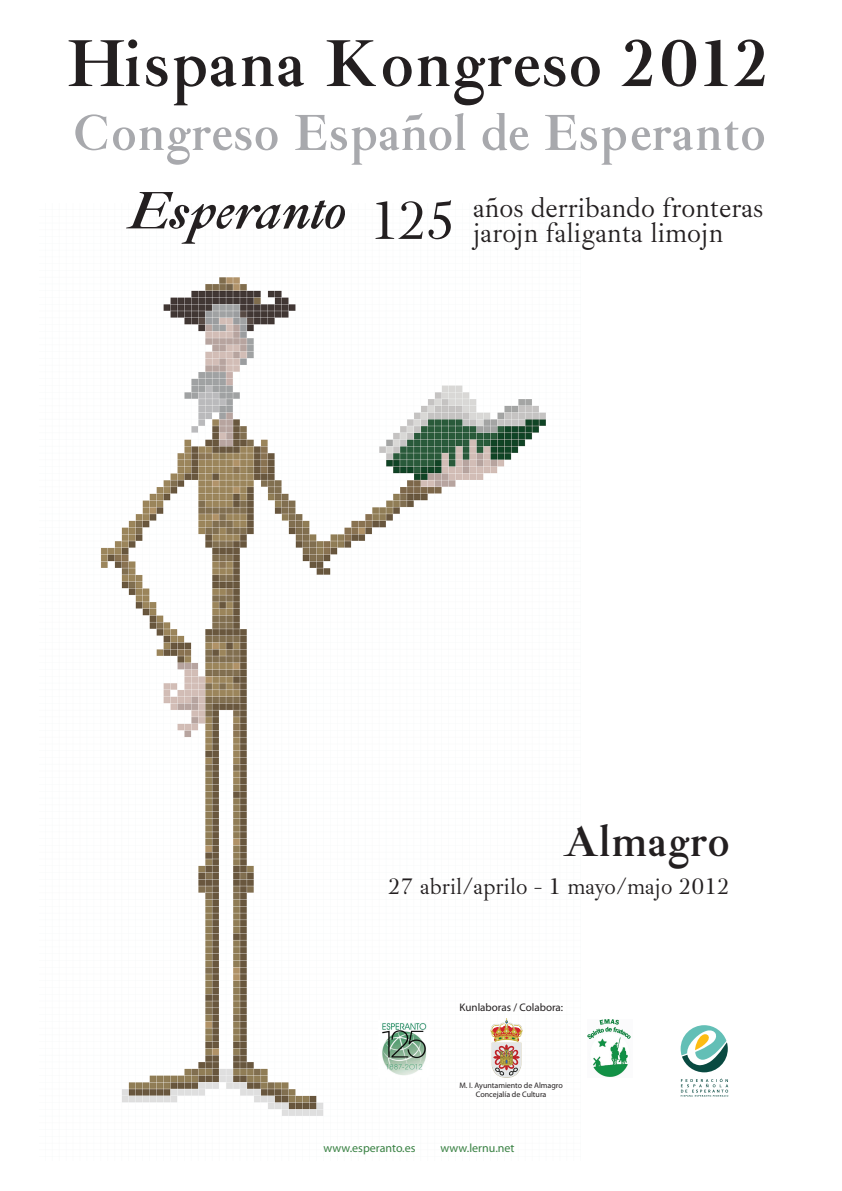
<style>
.page{position:relative;width:842px;height:1191px;background:#fff}
.page>*{position:absolute;margin:0;border:0;box-sizing:border-box;transform-origin:0 0}
.t1{font:700 68px "Ibarra Real";color:#231f20}
.t2{font:italic 700 54px "Ibarra Real";color:#231f20}
.t3{font:700 52px "Ibarra Real";letter-spacing:-.005em;color:#a8a9ad}
.t4{font:700 45px "Ibarra Real";color:#231f20}
.t5{font:28px/25px "Ibarra Real";color:#231f20}
.t6{font:23px "Ibarra Real";color:#231f20}
.t7{font:12px "Myriad Pro";color:#398143}
.t8{font:11px "Myriad Pro";color:#231f20}
.t9{font:8px/9.6px "Myriad Pro";color:#231f20;text-align:center}
.s1{font-size:55px}
</style>
<div class="page">
<img style="left:101px;top:277px;width:445px;height:839px">
<img style="left:378px;top:1020px;width:51px;height:57px">
<svg style="left:681px;top:1025px;width:47px;height:47px"></svg>
<svg style="left:681px;top:1078px;width:47px;height:18px"></svg>
<img style="left:587px;top:1019px;width:44px;height:58px">
<img style="left:491px;top:1018px;width:32px;height:59px">
<h1 class="t1" style="left:66px;top:21px;width:707px">Hispana Kongreso 2012</h1>
<h3 class="t3" style="left:73px;top:100px;width:695px">Congreso Español de Esperanto</h3>
<h2 class="t2" style="left:128px;top:177px;width:219px">Esperanto</h2>
<p class="t5" style="left:473px;top:196px;width:292px;text-indent:-104px"><span class="s1">125</span> años derribando fronteras jarojn faliganta limojn</p>
<h3 class="t4" style="left:564px;top:812px;width:168px">Almagro</h3>
<p class="t6" style="left:388px;top:872px;width:344px">27 abril/aprilo - 1 mayo/majo 2012</p>
<p class="t8" style="left:460px;top:1001px;width:105px">Kunlaboras / Colabora:</p>
<p class="t9" style="left:459px;top:1080px;width:105px">M. I. Ayuntamiento de Almagro<br>Concejalía de Cultura</p>
<p class="t7" style="left:323px;top:1140px;width:94px">www.esperanto.es</p>
<p class="t7" style="left:441px;top:1140px;width:75px">www.lernu.net</p>
</div>
